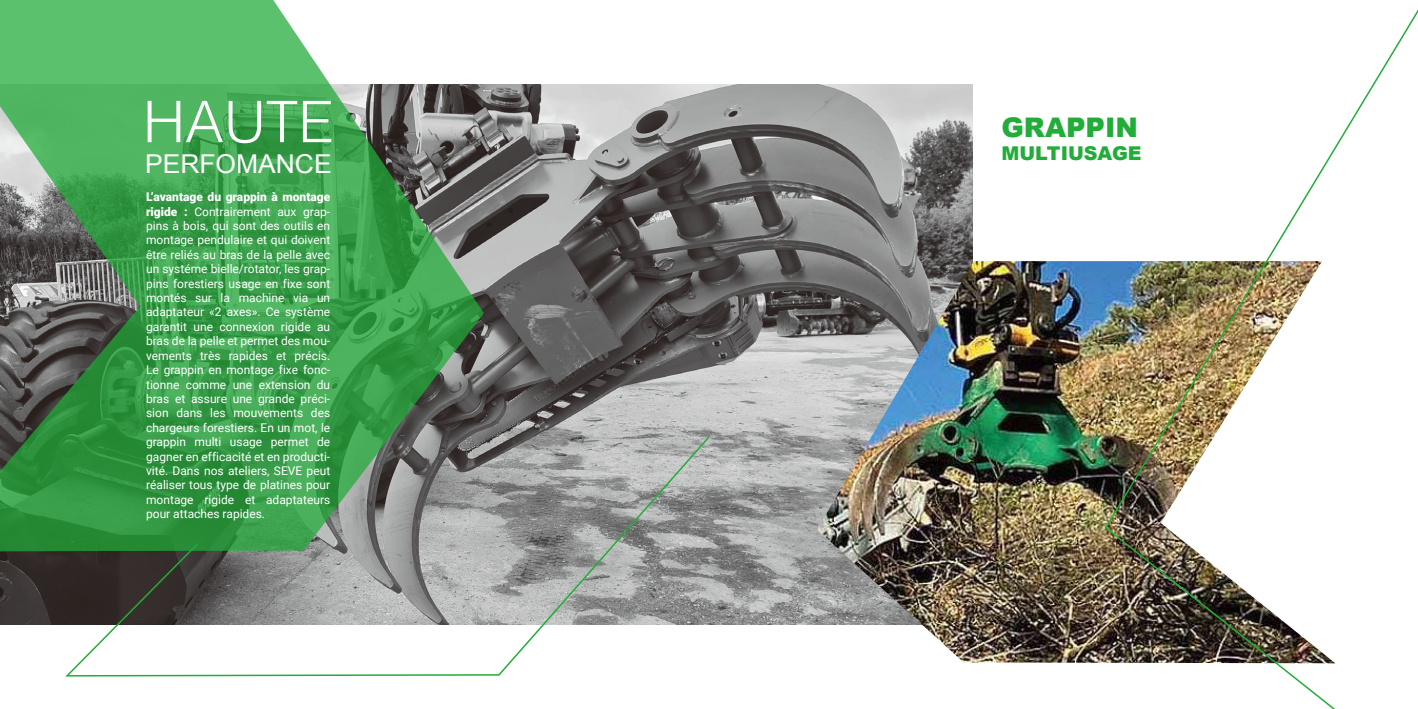
<style>
.page{position:relative;width:1418px;height:709px;background:#fff}
.page>*{position:absolute;margin:0;border:0;box-sizing:border-box;transform-origin:0 0}
.t1{font:300 57.3px "Helvetica";color:#fff}
.t2{font:900 27px "Arial";color:#22ac39}
.t3{font:26px "Arial";color:#fff}
.t4{font:900 19px "Arial";color:#22ac39}
.t5{font:12px/14.4px "Roboto";color:#fff;text-align:justify}
.s1{font-weight:900}
</style>
<div class="page">
<img style="left:0;top:84px;width:972px;height:540px">
<img style="left:817px;top:261px;width:286px;height:402px">
<img style="left:1103px;top:11px;width:314px;height:698px">
<svg style="left:0;top:0;width:484px;height:551px;background:#599f64"></svg>
<svg style="left:63px;top:435px;width:647px;height:242px"></svg>
<h1 class="t1" style="left:143px;top:73px;width:192px">HAUTE</h1>
<h3 class="t3" style="left:145px;top:147px;width:188px">PERFOMANCE</h3>
<p class="t5" style="left:146px;top:189px;width:186px"><span class="s1">L’avantage du grappin à montage rigide :</span> Contrairement aux grap&shy;pins à bois, qui sont des outils en montage pendulaire et qui doivent être reliés au bras de la pelle avec un systéme bielle/rotator, les grap&shy;pins forestiers usage en fixe sont montés sur la machine via un adaptateur «2 axes». Ce système garantit une connexion rigide au bras de la pelle et permet des mou&shy;vements très rapides et précis.<br>Le grappin en montage fixe fonc&shy;tionne comme une extension du bras et assure une grande préci&shy;sion dans les mouvements des chargeurs forestiers. En un mot, le grappin multi usage permet de gagner en efficacité et en producti&shy;vité. Dans nos ateliers, SEVE peut réaliser tous type de platines pour montage rigide et adaptateurs pour attaches rapides.</p>
<h2 class="t2" style="left:1001px;top:108px;width:138px">GRAPPIN</h2>
<h3 class="t4" style="left:1001px;top:139px;width:142px">MULTIUSAGE</h3>
</div>
